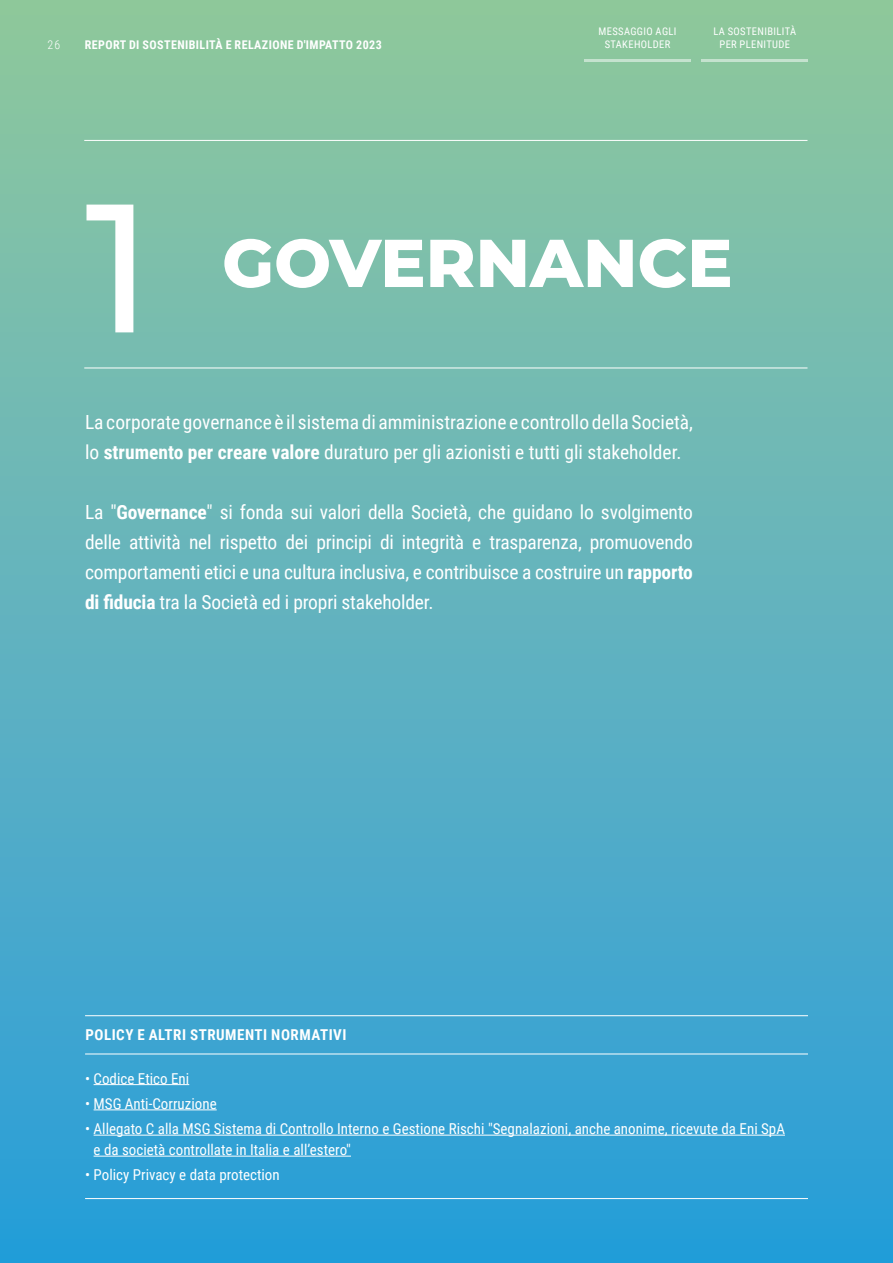
<style>
.page{position:relative;width:893px;height:1263px;background:#fff}
.page>*{position:absolute;margin:0;border:0;box-sizing:border-box;transform-origin:0 0}
.t1{font:500 182.55px "Montserrat";color:#fff}
.t2{font:800 67.5px "Montserrat";color:#fff}
.t3{font:19.5px/30px "Roboto Condensed";color:#fff}
.t4{font:15px/21px "Roboto Condensed";color:#fff}
.t5{font:700 15px "Roboto Condensed";letter-spacing:.035em;color:#fff}
.t6{font:700 12px "Roboto Condensed";letter-spacing:.035em;color:#fff}
.t7{font:300 12px "Roboto Condensed";color:#fff}
.t8{font:10.5px/12.8px "Roboto Condensed";letter-spacing:.035em;color:#fff;text-align:center}
.s1{font-weight:700}
</style>
<div class="page">
<div style="left:0;top:0;width:893px;height:1263px;background:linear-gradient(to bottom,#93c89e,#2b9ddd)"></div>
<hr style="left:84px;top:140px;width:723px;height:1px;background:#fff">
<hr style="left:84px;top:368px;width:723px;height:1px;background:#fff">
<hr style="left:85px;top:1015px;width:723px;height:1px;background:#fff">
<hr style="left:85px;top:1053px;width:723px;height:1px;background:#fff">
<hr style="left:85px;top:1198px;width:723px;height:1px;background:#fff">
<hr style="left:94px;top:1084px;width:95px;height:1px;background:#fff">
<hr style="left:94px;top:1109px;width:123px;height:1px;background:#fff">
<hr style="left:94px;top:1135px;width:691px;height:1px;background:#fff">
<hr style="left:94px;top:1156px;width:257px;height:1px;background:#fff">
<hr style="left:702px;top:60px;width:106px;height:2px;background:#fff">
<hr style="left:585px;top:60px;width:106px;height:2px;background:#fff">
<p class="t7" style="left:48px;top:36px;width:14px">26</p>
<p class="t8" style="left:598px;top:25px;width:79px">MESSAGGIO AGLI</p>
<p class="t6" style="left:85px;top:36px;width:298px">REPORT DI SOSTENIBILITÀ E RELAZIONE D'IMPATTO 2023</p>
<p class="t8" style="left:605px;top:37px;width:67px">STAKEHOLDER</p>
<p class="t8" style="left:713px;top:25px;width:84px">LA SOSTENIBILITÀ<br>PER PLENITUDE</p>
<h1 class="t1" style="left:85px;top:140px;width:69px">1</h1>
<h2 class="t2" style="left:222px;top:214px;width:512px">GOVERNANCE</h2>
<p class="t3" style="left:85px;top:406px;width:609px">La corporate governance è il sistema di amministrazione e controllo della Società, lo <span class="s1">strumento per creare valore</span> duraturo per gli azionisti e tutti gli stakeholder.</p>
<p class="t3" style="left:85px;top:496px;width:609px;text-align:justify">La "<span class="s1">Governance</span>" si fonda sui valori della Società, che guidano lo svolgimento delle attività nel rispetto dei principi di integrità e trasparenza, promuovendo comportamenti etici e una cultura inclusiva, e contribuisce a costruire un <span class="s1">rapporto di fiducia</span> tra la Società ed i propri stakeholder.</p>
<p class="t5" style="left:85px;top:1025px;width:263px">POLICY E ALTRI STRUMENTI NORMATIVI</p>
<p class="t4" style="left:85px;top:1067px;width:106px">• Codice Etico Eni</p>
<p class="t4" style="left:85px;top:1092px;width:133px">• MSG Anti-Corruzione</p>
<p class="t4" style="left:94px;top:1117px;width:693px;text-indent:-9px">• Allegato C alla MSG Sistema di Controllo Interno e Gestione Rischi "Segnalazioni, anche anonime, ricevute da Eni SpA e da società controllate in Italia e all’estero"</p>
<p class="t4" style="left:85px;top:1164px;width:196px">• Policy Privacy e data protection</p>
</div>
